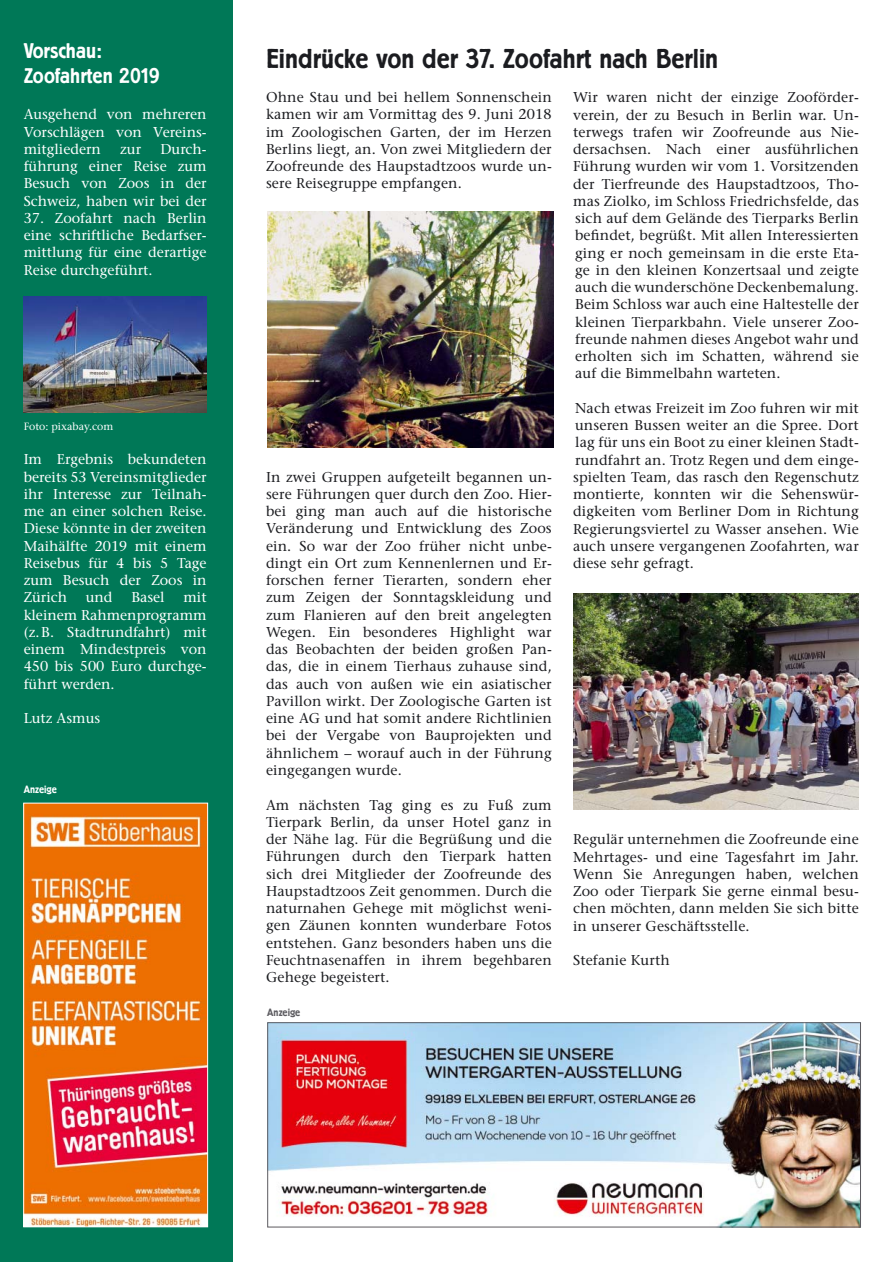
<style>
.page{position:relative;width:895px;height:1262px;background:#fff}
.page>*{position:absolute;margin:0;border:0;box-sizing:border-box;transform-origin:0 0}
.t1{font:500 27px "Berliner Grotesk";color:#1b1c20}
.t2{font:500 21px/25.2px "Berliner Grotesk";color:#fff}
.t3{font:14.25px/17.2px "Stone Serif";letter-spacing:.01em;color:#1b1c20;text-align:justify}
.t4{font:14.25px/17.2px "Stone Serif";color:#fff;text-align:justify}
.t5{font:10.5px "Stone Serif";color:#fff}
.t6{font:500 10.5px "Berliner Grotesk";color:#5c5b60}
.t7{font:500 10.5px "Berliner Grotesk";color:#fff}
</style>
<div class="page">
<img style="left:267px;top:212px;width:286px;height:235px">
<img style="left:573px;top:594px;width:285px;height:215px">
<img style="left:269px;top:1024px;width:589px;height:201px">
<div style="left:267px;top:1022px;width:593px;height:205px;border:1px solid #5c5b60"></div>
<div style="left:0;top:0;width:233px;height:1262px;background:#007857"></div>
<img style="left:25px;top:805px;width:181px;height:420px">
<div style="left:23px;top:803px;width:185px;height:424px;border:1px solid #fff"></div>
<img style="left:24px;top:296px;width:182px;height:117px">
<h2 class="t2" style="left:24px;top:40px;width:137px">Vorschau:<br>Zoofahrten 2019</h2>
<p class="t4" style="left:24px;top:107px;width:184px">Ausgehend von mehreren Vorschlägen von Vereins&shy;mitgliedern</p>
<p class="t4" style="left:24px;top:142px;width:184px;text-indent:137px">Durch&shy;führung einer Reise zum Besuch von Zoos in der Schweiz, haben wir bei der</p>
<p class="t4" style="left:24px;top:211px;width:184px">37. Zoofahrt nach Berlin eine schriftliche Bedarfser&shy;mittlung für eine derartige Reise durchgeführt.</p>
<p class="t4" style="left:120px;top:142px;width:22px">zur</p>
<p class="t5" style="left:24px;top:422px;width:91px">Foto: pixabay.com</p>
<p class="t4" style="left:24px;top:452px;width:184px">Im Ergebnis bekundeten bereits 53 Vereinsmitglieder ihr Interesse zur Teilnah&shy;me an einer solchen Reise.<br>Diese könnte in der zweiten Maihälfte 2019 mit einem Reisebus für 4 bis 5 Tage zum Besuch der Zoos in Zürich</p>
<p class="t4" style="left:86px;top:590px;width:28px">und</p>
<p class="t4" style="left:131px;top:590px;width:35px">Basel</p>
<p class="t4" style="left:24px;top:590px;width:184px;text-indent:160px">mit kleinem Rahmenprogramm (z. B. Stadtrundfahrt) mit einem Mindestpreis von 450 bis 500 Euro durchge&shy;führt werden.</p>
<p class="t4" style="left:24px;top:711px;width:78px">Lutz Asmus</p>
<p class="t7" style="left:24px;top:785px;width:35px">Anzeige</p>
<h1 class="t1" style="left:266px;top:48px;width:453px">Eindrücke von der 37. Zoofahrt nach Berlin</h1>
<p class="t3" style="left:266px;top:90px;width:287px">Ohne Stau und bei hellem Sonnenschein kamen wir am Vormittag des 9. Juni 2018 im Zoologischen Garten, der im Herzen Berlins liegt, an. Von zwei Mitgliedern der Zoofreunde des Haupstadtzoos wurde un&shy;sere Reisegruppe empfangen.</p>
<p class="t3" style="left:266px;top:470px;width:287px">In zwei Gruppen aufgeteilt begannen un&shy;sere Führungen quer durch den Zoo. Hier&shy;bei ging man auch auf die historische Veränderung und Entwicklung des Zoos ein. So war der Zoo früher nicht unbe&shy;dingt ein Ort zum Kennenlernen und Er&shy;forschen ferner Tierarten, sondern eher zum Zeigen der Sonntagskleidung und zum Flanieren auf den breit angelegten Wegen. Ein besonderes Highlight war das Beobachten der beiden großen Pan&shy;das, die in einem Tierhaus zuhause sind, das auch von außen wie ein asiatischer Pavillon wirkt. Der Zoologische Garten ist eine AG und hat somit andere Richtlinien bei der Vergabe von Bauprojekten und ähnlichem – worauf auch in der Führung eingegangen wurde.</p>
<p class="t3" style="left:266px;top:797px;width:287px">Am nächsten Tag ging es zu Fuß zum Tierpark Berlin, da unser Hotel ganz in der Nähe lag. Für die Begrüßung und die Führungen durch den Tierpark hatten sich drei Mitglieder der Zoofreunde des Haupstadtzoos Zeit genommen. Durch die naturnahen Gehege mit möglichst weni&shy;gen Zäunen konnten wunderbare Fotos entstehen. Ganz besonders haben uns die Feuchtnasenaffen in ihrem begehbaren Gehege begeistert.</p>
<p class="t6" style="left:267px;top:1009px;width:35px">Anzeige</p>
<p class="t3" style="left:573px;top:90px;width:287px">Wir waren nicht der einzige Zooförder&shy;verein, der zu Besuch in Berlin war. Un&shy;terwegs trafen wir Zoofreunde aus Nie&shy;dersachsen. Nach einer ausführlichen Führung wurden wir vom 1. Vorsitzenden der Tierfreunde des Haupstadtzoos, Tho&shy;mas Ziolko, im Schloss Friedrichsfelde, das sich auf dem Gelände des Tierparks Berlin befindet, begrüßt. Mit allen Interessierten ging er noch gemeinsam in die erste Eta&shy;ge in den kleinen Konzertsaal und zeigte auch die wunderschöne Deckenbemalung.<br>Beim Schloss war auch eine Haltestelle der kleinen Tierparkbahn. Viele unserer Zoo&shy;freunde nahmen dieses Angebot wahr und erholten sich im Schatten, während sie auf die Bimmelbahn warteten.</p>
<p class="t3" style="left:573px;top:401px;width:287px">Nach etwas Freizeit im Zoo fuhren wir mit unseren Bussen weiter an die Spree. Dort lag für uns ein Boot zu einer kleinen Stadt&shy;rundfahrt an. Trotz Regen und dem einge&shy;spielten Team, das rasch den Regenschutz montierte, konnten wir die Sehenswür&shy;digkeiten vom Berliner Dom in Richtung Regierungsviertel zu Wasser ansehen. Wie auch unsere vergangenen Zoofahrten, war diese sehr gefragt.</p>
<p class="t3" style="left:573px;top:832px;width:287px">Regulär unternehmen die Zoofreunde eine Mehrtages- und eine Tagesfahrt im Jahr.<br>Wenn Sie Anregungen haben, welchen Zoo oder Tierpark Sie gerne einmal besu&shy;chen möchten, dann melden Sie sich bitte in unserer Geschäftsstelle.</p>
<p class="t3" style="left:573px;top:953px;width:98px">Stefanie Kurth</p>
</div>
